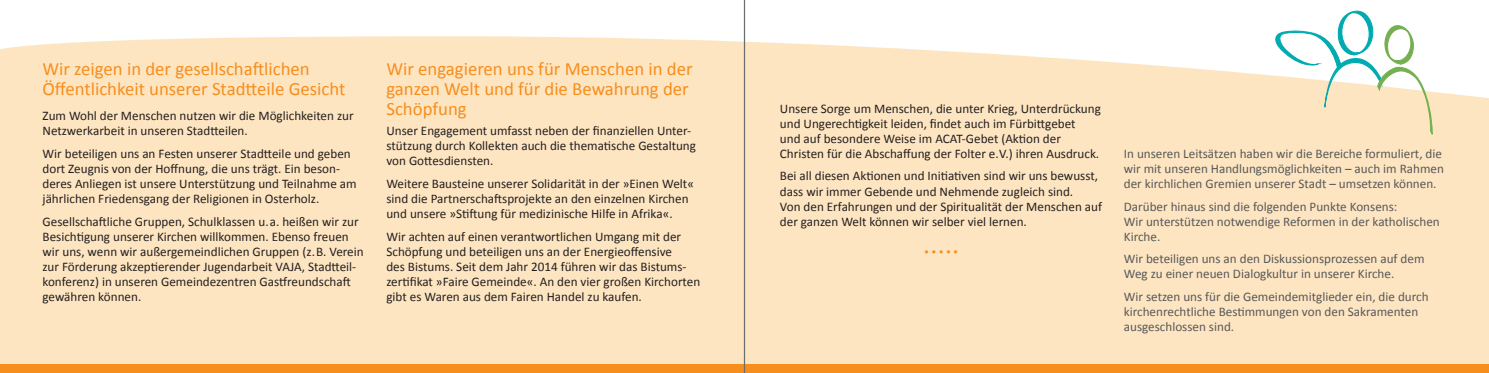
<style>
.page{position:relative;width:1489px;height:373px;background:#fff}
.page>*{position:absolute;margin:0;border:0;box-sizing:border-box;transform-origin:0 0}
.t1{font:18.75px/20px "Calibri";color:#f68e1e}
.t2{font:13.12px/15px "Calibri";color:#231f20}
.t3{font:13.12px/15px "Calibri";color:#57585a}
.t4{font:10px "Calibri";color:#f68e1e}
</style>
<div class="page">
<div style="left:0;top:36px;width:1488px;height:327px;background:#fee5c1"></div>
<div style="left:0;top:363px;width:1488px;height:9px;background:#f68e1e"></div>
<svg style="left:1273px;top:11px;width:159px;height:197px"></svg>
<hr style="left:743px;top:0;width:2px;height:372px;background:#6c6d70">
<h1 class="t1" style="left:43px;top:58px;width:304px">Wir zeigen in der gesellschaftlichen<br>Öffentlichkeit unserer Stadtteile Gesicht</h1>
<p class="t2" style="left:43px;top:108px;width:312px">Zum Wohl der Menschen nutzen wir die Möglichkeiten zur<br>Netzwerkarbeit in unseren Stadtteilen.</p>
<p class="t2" style="left:43px;top:145px;width:315px">Wir beteiligen uns an Festen unserer Stadtteile und geben dort Zeugnis von der Hoffnung, die uns trägt. Ein beson&shy;deres Anliegen ist unsere Unterstützung und Teilnahme am jährlichen Friedensgang der Religionen in Osterholz.</p>
<p class="t2" style="left:43px;top:213px;width:322px">Gesellschaftliche Gruppen, Schulklassen u. a. heißen wir zur Besichtigung unserer Kirchen willkommen. Ebenso freuen wir uns, wenn wir außergemeindlichen Gruppen (z. B. Verein zur Förderung akzeptierender Jugendarbeit VAJA, Stadtteil&shy;konferenz) in unseren Gemeindezentren Gastfreundschaft gewähren können.</p>
<h1 class="t1" style="left:386px;top:58px;width:308px">Wir engagieren uns für Menschen in der ganzen Welt und für die Bewahrung der<br>Schöpfung</h1>
<p class="t2" style="left:386px;top:123px;width:311px">Unser Engagement umfasst neben der finanziellen Unter&shy;stützung durch Kollekten auch die thematische Gestaltung von Gottesdiensten.</p>
<p class="t2" style="left:386px;top:175px;width:309px">Weitere Bausteine unserer Solidarität in der »Einen Welt« sind die Partnerschaftsprojekte an den einzelnen Kirchen und unsere »Stiftung für medizinische Hilfe in Afrika«.</p>
<p class="t2" style="left:386px;top:228px;width:315px">Wir achten auf einen verantwortlichen Umgang mit der Schöpfung und beteiligen uns an der Energieoffensive<br>des Bistums. Seit dem Jahr 2014 führen wir das Bistums&shy;zertifikat »Faire Gemeinde«. An den vier großen Kirchorten gibt es Waren aus dem Fairen Handel zu kaufen.</p>
<p class="t2" style="left:780px;top:100px;width:322px">Unsere Sorge um Menschen, die unter Krieg, Unterdrückung und Ungerechtigkeit leiden, findet auch im Fürbittgebet<br>und auf besondere Weise im ACAT-Gebet (Aktion der Christen für die Abschaffung der Folter e.V.) ihren Ausdruck.</p>
<p class="t2" style="left:780px;top:168px;width:323px">Bei all diesen Aktionen und Initiativen sind wir uns bewusst, dass wir immer Gebende und Nehmende zugleich sind.<br>Von den Erfahrungen und der Spiritualität der Menschen auf der ganzen Welt können wir selber viel lernen.</p>
<p class="t4" style="left:924px;top:245px;width:35px">• • • • •</p>
<p class="t3" style="left:1123px;top:145px;width:321px">In unseren Leitsätzen haben wir die Bereiche formuliert, die wir mit unseren Handlungsmöglichkeiten – auch im Rahmen der kirchlichen Gremien unserer Stadt – umsetzen können.</p>
<p class="t3" style="left:1123px;top:198px;width:317px">Darüber hinaus sind die folgenden Punkte Konsens:<br>Wir unterstützen notwendige Reformen in der katholischen<br>Kirche.</p>
<p class="t3" style="left:1123px;top:250px;width:302px">Wir beteiligen uns an den Diskussionsprozessen auf dem<br>Weg zu einer neuen Dialogkultur in unserer Kirche.</p>
<p class="t3" style="left:1123px;top:288px;width:306px">Wir setzen uns für die Gemeindemitglieder ein, die durch kirchenrechtliche Bestimmungen von den Sakramenten ausgeschlossen sind.</p>
</div>
